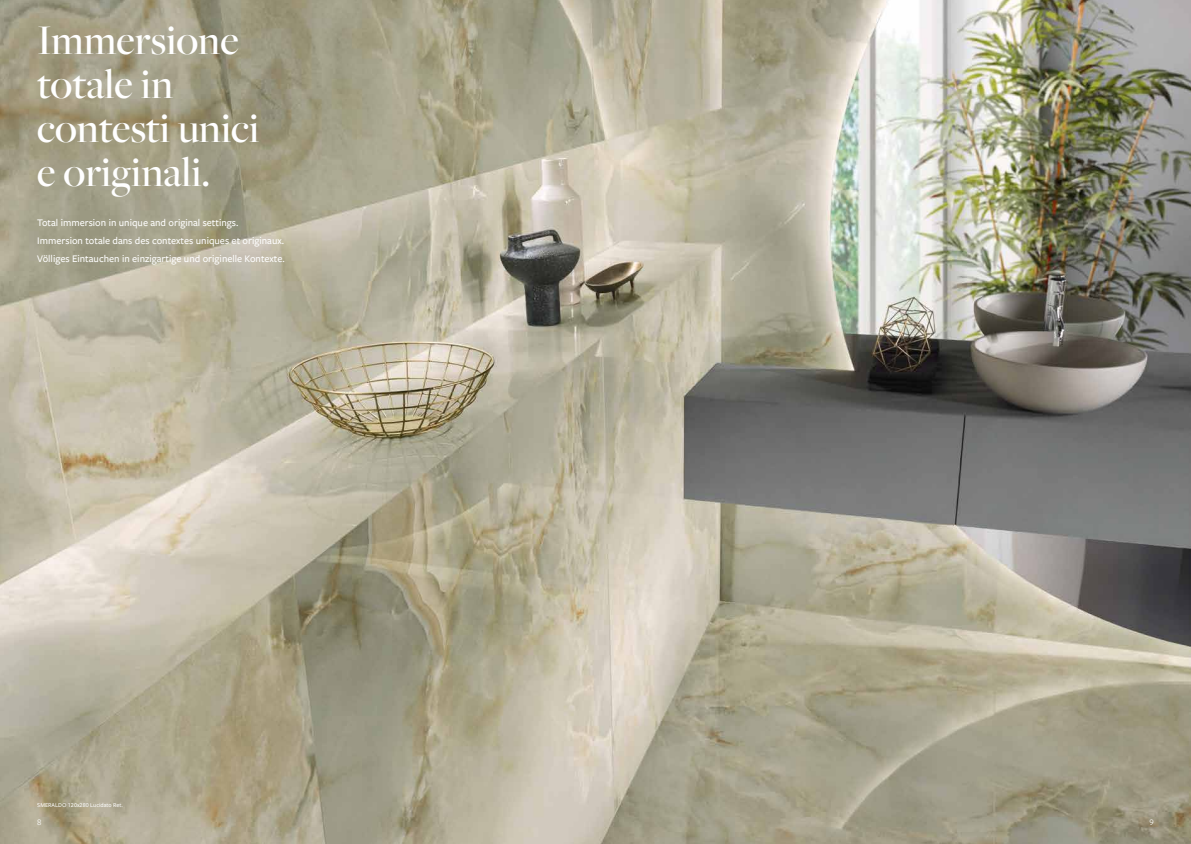
<style>
.page{position:relative;width:1191px;height:844px;background:#fff}
.page>*{position:absolute;margin:0;border:0;box-sizing:border-box;transform-origin:0 0}
.t1{font:500 43.75px/43.8px "Freight Big Pro";color:#fff}
.t2{font:500 10.5px/18.1px "Freight Sans Pro";color:#fff}
.t3{font:8.75px "Freight Sans Pro";color:#fff}
.t4{font:500 6.12px "Freight Sans Pro";color:#fff}
</style>
<div class="page">
<img style="left:0;top:0;width:1191px;height:843px">
<h1 class="t1" style="left:37px;top:17px;width:223px">Immersione totale in contesti unici e originali.</h1>
<p class="t2" style="left:37px;top:213px;width:249px">Total immersion in unique and original settings.<br>Immersion totale dans des contextes uniques et originaux.<br>Völliges Eintauchen in einzigartige und originelle Kontexte.</p>
<p class="t4" style="left:37px;top:800px;width:87px">SMERALDO 120x280 Lucidato Ret.</p>
<p class="t3" style="left:37px;top:816px;width:6px">8</p>
<p class="t3" style="left:1149px;top:816px;width:6px">9</p>
</div>
